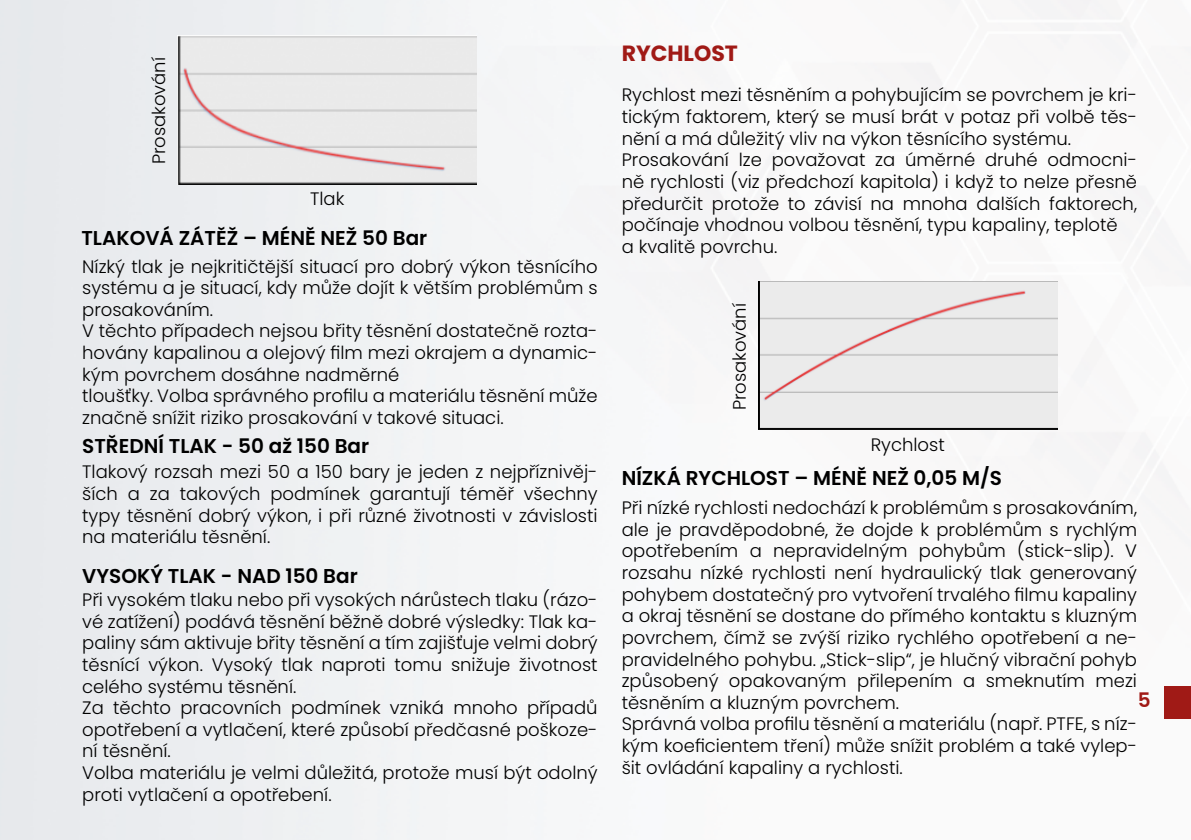
<style>
.page{position:relative;width:1191px;height:840px;background:#fff}
.page>*{position:absolute;margin:0;border:0;box-sizing:border-box;transform-origin:0 0}
.t1{font:700 22px "Poppins";color:#a01a16}
.t2{font:600 20px "Poppins";color:#000}
.t3{font:600 20px "Poppins";color:#a01a16}
.t4{font:300 18px/21.6px "Poppins";color:#000}
</style>
<div class="page">
<img style="left:0;top:0;width:1191px;height:839px">
<img style="left:177px;top:36px;width:300px;height:148px">
<img style="left:758px;top:281px;width:299px;height:149px">
<div style="left:1164px;top:685px;width:27px;height:32px;background:#a01a16"></div>
<p class="t4" style="left:148px;top:164px;width:109px;rotate:-90deg">Prosakování</p>
<p class="t4" style="left:310px;top:187px;width:36px">Tlak</p>
<p class="t2" style="left:81px;top:226px;width:347px">TLAKOVÁ ZÁTĚŽ – MÉNĚ NEŽ 50 Bar</p>
<p class="t4" style="left:82px;top:255px;width:517px">Nízký tlak je nejkritičtější situací pro dobrý výkon těsnícího systému a je situací, kdy může dojít k větším problémům s prosakováním.<br>V těchto případech nejsou břity těsnění dostatečně rozta&shy;hovány kapalinou a olejový film mezi okrajem a dynamic&shy;kým povrchem dosáhne nadměrné<br>tloušťky. Volba správného profilu a materiálu těsnění může značně snížit riziko prosakování v takové situaci.</p>
<p class="t2" style="left:82px;top:434px;width:288px">STŘEDNÍ TLAK - 50 až 150 Bar</p>
<p class="t4" style="left:82px;top:461px;width:517px;text-align:justify">Tlakový rozsah mezi 50 a 150 bary je jeden z nejpříznivěj&shy;ších a za takových podmínek garantují téměř všechny typy těsnění dobrý výkon, i při různé životnosti v závislosti na materiálu těsnění.</p>
<p class="t2" style="left:82px;top:564px;width:277px">VYSOKÝ TLAK - NAD 150 Bar</p>
<p class="t4" style="left:82px;top:588px;width:517px">Při vysokém tlaku nebo při vysokých nárůstech tlaku (rázo&shy;vé zatížení) podává těsnění běžně dobré výsledky: Tlak ka&shy;paliny sám aktivuje břity těsnění a tím zajišťuje velmi dobrý těsnící výkon. Vysoký tlak naproti tomu snižuje životnost celého systému těsnění.<br>Za těchto pracovních podmínek vzniká mnoho případů opotřebení a vytlačení, které způsobí předčasné poškoze&shy;ní těsnění.<br>Volba materiálu je velmi důležitá, protože musí být odolný proti vytlačení a opotřebení.</p>
<p class="t1" style="left:621px;top:41px;width:118px">RYCHLOST</p>
<p class="t4" style="left:621px;top:84px;width:517px">Rychlost mezi těsněním a pohybujícím se povrchem je kri&shy;tickým faktorem, který se musí brát v potaz při volbě těs&shy;nění a má důležitý vliv na výkon těsnícího systému.<br>Prosakování lze považovat za úměrné druhé odmocni&shy;ně rychlosti (viz předchozí kapitola) i když to nelze přesně předurčit protože to závisí na mnoha dalších faktorech, počínaje vhodnou volbou těsnění, typu kapaliny, teplotě<br>a kvalitě povrchu.</p>
<p class="t4" style="left:728px;top:410px;width:109px;rotate:-90deg">Prosakování</p>
<p class="t4" style="left:870px;top:433px;width:76px">Rychlost</p>
<p class="t2" style="left:621px;top:466px;width:382px">NÍZKÁ RYCHLOST – MÉNĚ NEŽ 0,05 M/S</p>
<p class="t4" style="left:621px;top:497px;width:517px">Při nízké rychlosti nedochází k problémům s prosakováním, ale je pravděpodobné, že dojde k problémům s rychlým opotřebením a nepravidelným pohybům (stick-slip). V rozsahu nízké rychlosti není hydraulický tlak generovaný pohybem dostatečný pro vytvoření trvalého filmu kapaliny a okraj těsnění se dostane do přímého kontaktu s kluzným povrchem, čímž se zvýší riziko rychlého opotřebení a ne&shy;pravidelného pohybu. „Stick-slip“, je hlučný vibrační pohyb způsobený opakovaným přilepením a smeknutím mezi těsněním a kluzným povrchem.<br>Správná volba profilu těsnění a materiálu (např. PTFE, s níz&shy;kým koeficientem tření) může snížit problém a také vylep&shy;šit ovládání kapaliny a rychlosti.</p>
<p class="t3" style="left:1137px;top:688px;width:14px">5</p>
</div>
